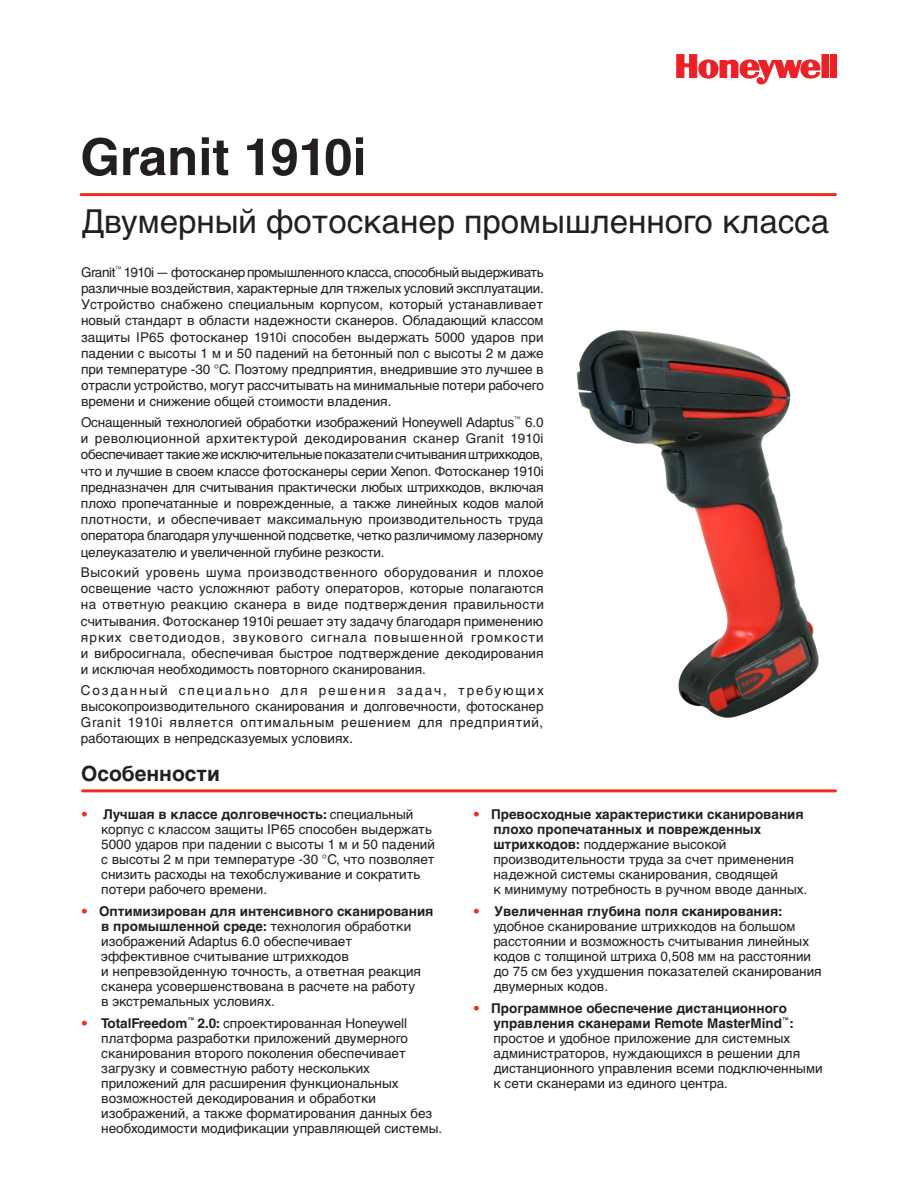
<style>
.page{position:relative;width:918px;height:1188px;background:#fff}
.page>*{position:absolute;margin:0;border:0;box-sizing:border-box;transform-origin:0 0}
.t1{font:700 51px "Helvetica Cyr";color:#231f20}
.t2{font:33px "Helvetica Cyr Upright";color:#231f20}
.t3{font:700 21px "Helvetica Cyr";color:#231f20}
.t4{font:13.5px/16.2px "Helvetica Cyr Upright";color:#231f20}
.t5{font:700 13.5px/15px "Helvetica Cyr";color:#231f20}
.s1{color:#ee2e22}
.s2{font-family:"Helvetica Cyr Upright";font-weight:400}
.s3{font-family:"Helvetica Cyr";font-weight:700;color:#ee2e22}
.s4{font-family:"Helvetica Cyr";font-weight:700}
</style>
<div class="page">
<svg style="left:677px;top:54px;width:144px;height:30px"></svg>
<div style="left:822px;top:54px;width:6px;height:24px;background:#ee2027"></div>
<div style="left:822px;top:54px;width:7px;height:24px;border:1px solid #ee2027"></div>
<div style="left:830px;top:54px;width:7px;height:24px;background:#ee2027"></div>
<hr style="left:81px;top:193px;width:755px;height:3px;background:#ee2e22">
<hr style="left:82px;top:789px;width:754px;height:3px;background:#ee2e22">
<img style="left:576px;top:330px;width:243px;height:388px">
<h1 class="t1" style="left:80px;top:128px;width:288px">Granit 1910i</h1>
<h2 class="t2" style="left:82px;top:203px;width:749px">Двумерный фотосканер промышленного класса</h2>
<p class="t4" style="left:81px;top:264px;width:464px;text-align:justify">Granit<sup>™</sup> 1910i— фотосканер промышленного класса, способный выдерживать различные воздействия, характерные для тяжелых условий эксплуатации.<br>Устройство снабжено специальным корпусом, который устанавливает новый стандарт в области надежности сканеров. Обладающий классом защиты IP65 фотосканер 1910i способен выдержать 5000 ударов при падении с высоты 1 м и 50 падений на бетонный пол с высоты 2 м даже при температуре -30 °C. Поэтому предприятия, внедрившие это лучшее в отрасли устройство, могут рассчитывать на минимальные потери рабочего времени и снижение общей стоимости владения.</p>
<p class="t4" style="left:81px;top:414px;width:464px;text-align:justify">Оснащенный технологией обработки изображений Honeywell Adaptus<sup>™</sup> 6.0 и революционной архитектурой декодирования сканер Granit 1910i обеспечивает такие же исключительные показатели считывания штрихкодов, что и лучшие в своем классе фотосканеры серии Xenon. Фотосканер 1910i предназначен для считывания практически любых штрихкодов, включая плохо пропечатанные и поврежденные, а также линейных кодов малой плотности, и обеспечивает максимальную производительность труда оператора благодаря улучшенной подсветке, четко различимому лазерному целеуказателю и увеличенной глубине резкости.</p>
<p class="t4" style="left:81px;top:564px;width:464px;text-align:justify">Высокий уровень шума производственного оборудования и плохое освещение часто усложняют работу операторов, которые полагаются на ответную реакцию сканера в виде подтверждения правильности считывания. Фотосканер 1910i решает эту задачу благодаря применению ярких светодиодов, звукового сигнала повышенной громкости и вибросигнала, обеспечивая быстрое подтверждение декодирования и исключая необходимость повторного сканирования.</p>
<p class="t4" style="left:81px;top:682px;width:464px;text-align:justify">Созданный специально для решения задач, требующих высокопроизводительного сканирования и долговечности, фотосканер Granit 1910i является оптимальным решением для предприятий, работающих в непредсказуемых условиях.</p>
<h3 class="t3" style="left:81px;top:762px;width:140px">Особенности</h3>
<p class="t5" style="left:81px;top:807px;width:334px"><span class="s1">•</span> Лучшая в классе долговечность: <span class="s2">специальный</span></p>
<p class="t4" style="left:101px;top:822px;width:335px;line-height:15px">корпус с классом защиты IP65 способен выдержать 5000 ударов при падении с высоты 1 м и 50 падений с высоты 2 м при температуре -30 °C, что позволяет снизить расходы на техобслуживание и сократить потери рабочего времени.</p>
<p class="t5" style="left:81px;top:904px;width:354px;text-align:center"><span class="s1">•</span> Оптимизирован для интенсивного сканирования в промышленной среде: <span class="s2">технология обработки</span></p>
<p class="t4" style="left:101px;top:934px;width:321px;line-height:15px">изображений Adaptus 6.0 обеспечивает эффективное считывание штрихкодов<br>и непревзойденную точность, а ответная реакция сканера усовершенствована в расчете на работу в экстремальных условиях.</p>
<p class="t4" style="left:101px;top:1016px;width:342px;line-height:15px;text-indent:-20px"><span class="s3">•</span> <span class="s4">TotalFreedom</span><sup>™</sup> <span class="s4">2.0:</span> спроектированная Honeywell платформа разработки приложений двумерного сканирования второго поколения обеспечивает загрузку и совместную работу нескольких приложений для расширения функциональных возможностей декодирования и обработки изображений, а также форматирования данных без необходимости модификации управляющей системы.</p>
<p class="t5" style="left:493px;top:807px;width:312px;text-indent:-20px"><span class="s1">•</span> Превосходные характеристики сканирования плохо пропечатанных и поврежденных</p>
<p class="t4" style="left:493px;top:837px;width:315px;line-height:15px"><span class="s4">штрихкодов:</span> поддержание высокой производительности труда за счет применения надежной системы сканирования, сводящей<br>к минимуму потребность в ручном вводе данных.</p>
<p class="t5" style="left:473px;top:904px;width:310px"><span class="s1">•</span> Увеличенная глубина поля сканирования:</p>
<p class="t4" style="left:493px;top:919px;width:330px;line-height:15px">удобное сканирование штрихкодов на большом расстоянии и возможность считывания линейных кодов с толщиной штриха 0,508 мм на расстоянии до 75 см без ухудшения показателей сканирования двумерных кодов.</p>
<p class="t5" style="left:493px;top:1001px;width:302px;text-indent:-20px"><span class="s1">•</span> Программное обеспечение дистанционного управления сканерами Remote MasterMind<sup>™</sup>:</p>
<p class="t4" style="left:493px;top:1031px;width:331px;line-height:15px">простое и удобное приложение для системных администраторов, нуждающихся в решении для дистанционного управления всеми подключенными к сети сканерами из единого центра.</p>
</div>
